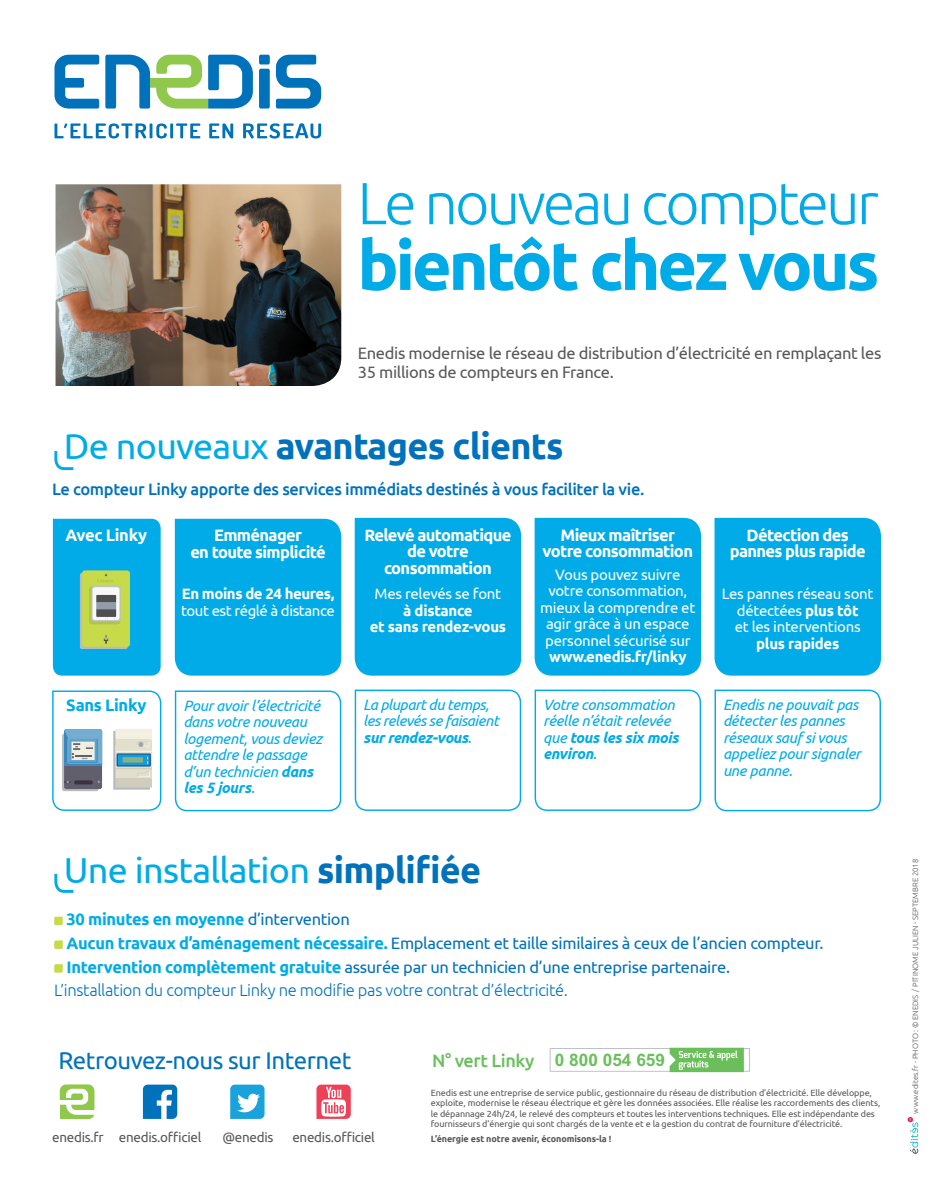
<style>
.page{position:relative;width:936px;height:1191px;background:#fff}
.page>*{position:absolute;margin:0;border:0;box-sizing:border-box;transform-origin:0 0}
.t1{font:700 68.55px "Ubuntu";letter-spacing:-.05em;color:#00abe7}
.t2{font:300 59.25px "Ubuntu";letter-spacing:-.05em;color:#00abe7}
.t3{font:700 36px "Ubuntu";letter-spacing:-.02em;color:#0072bc}
.t4{font:36px "Ubuntu";letter-spacing:-.02em;color:#00abe7}
.t5{font:24px "Ubuntu";letter-spacing:-.02em;color:#0072bc}
.t6{font:500 18px "Ubuntu";letter-spacing:-.02em;color:#6abf5c}
.t7{font:700 17.25px "Arial";color:#6bbf5b}
.t8{font:16.5px "Ubuntu";letter-spacing:-.02em;color:#0072bc}
.t9{font:700 16.5px/16.5px "Ubuntu";letter-spacing:-.04em;color:#fff;text-align:center}
.t10{font:16.5px/19.5px "Ubuntu";letter-spacing:-.02em;color:#57585a}
.t11{font:500 16.5px "Ubuntu";letter-spacing:-.02em;color:#0072bc}
.t12{font:300 16.5px "Ubuntu";letter-spacing:-.02em;color:#0072bc}
.t13{font:700 16.5px "Ubuntu";letter-spacing:-.02em;color:#00abe7}
.t14{font:700 16.5px "Ubuntu";letter-spacing:-.02em;color:#fff}
.t15{font:italic 15px/16.5px "Ubuntu";letter-spacing:-.02em;color:#00abe7}
.t16{font:15px/16.5px "Ubuntu";letter-spacing:-.02em;color:#fff;text-align:center}
.t17{font:700 15px "Ubuntu";letter-spacing:-.02em;color:#fff}
.t18{font:13.35px "Ubuntu";letter-spacing:-.02em;color:#57585a}
.t19{font:9px/10.5px "Ubuntu";letter-spacing:-.01em;color:#57585a}
.t20{font:700 9px "Ubuntu";letter-spacing:-.01em;color:#57585a}
.t21{font:300 7.65px "Ubuntu";color:#57585a}
.s1{font-weight:400;color:#00abe7}
.s2{font-weight:700}
.s3{font-weight:700;color:#0072bc}
.s4{font-weight:400;color:#0072bc}
.s5{font-weight:700;color:#00abe7}
</style>
<div class="page">
<svg style="left:54px;top:55px;width:45px;height:54px"></svg>
<svg style="left:276px;top:55px;width:45px;height:54px"></svg>
<svg style="left:105px;top:55px;width:148px;height:54px"></svg>
<svg style="left:259px;top:55px;width:11px;height:54px"></svg>
<svg style="left:209px;top:123px;width:24px;height:15px"></svg>
<svg style="left:54px;top:123px;width:146px;height:15px"></svg>
<svg style="left:243px;top:123px;width:78px;height:16px"></svg>
<svg style="left:143px;top:1084px;width:34px;height:35px"></svg>
<svg style="left:60px;top:1084px;width:34px;height:35px"></svg>
<svg style="left:230px;top:1084px;width:34px;height:35px"></svg>
<svg style="left:316px;top:1084px;width:35px;height:35px"></svg>
<svg style="left:907px;top:1117px;width:11px;height:36px"></svg>
<svg style="left:174px;top:690px;width:168px;height:122px"></svg>
<svg style="left:354px;top:689px;width:168px;height:122px"></svg>
<svg style="left:714px;top:689px;width:167px;height:123px"></svg>
<svg style="left:534px;top:689px;width:167px;height:122px"></svg>
<svg style="left:52px;top:690px;width:110px;height:121px"></svg>
<div style="left:175px;top:519px;width:166px;height:156px;background:#00abe7"></div>
<div style="left:355px;top:518px;width:166px;height:157px;background:#00abe7"></div>
<div style="left:714px;top:518px;width:166px;height:157px;background:#00abe7"></div>
<div style="left:534px;top:518px;width:167px;height:157px;background:#00abe7"></div>
<svg style="left:53px;top:519px;width:108px;height:156px;background:#2eb2ca"></svg>
<svg style="left:54px;top:451px;width:20px;height:20px"></svg>
<svg style="left:54px;top:873px;width:20px;height:20px"></svg>
<svg style="left:54px;top:916px;width:9px;height:9px"></svg>
<svg style="left:54px;top:940px;width:9px;height:9px"></svg>
<svg style="left:54px;top:964px;width:9px;height:8px"></svg>
<img style="left:56px;top:184px;width:285px;height:202px">
<svg style="left:549px;top:1047px;width:201px;height:25px"></svg>
<p class="t2" style="left:357px;top:167px;width:523px">Le nouveau compteur</p>
<p class="t1" style="left:357px;top:224px;width:523px">bientôt chez vous</p>
<p class="t10" style="left:358px;top:342px;width:525px">Enedis modernise le réseau de distribution d’électricité en remplaçant les<br>35 millions de compteurs en France.</p>
<p class="t3" style="left:64px;top:424px;width:501px"><span class="s1">De nouveaux</span> avantages clients</p>
<p class="t11" style="left:52px;top:479px;width:594px">Le compteur Linky apporte des services immédiats destinés à vous faciliter la vie.</p>
<p class="t14" style="left:65px;top:524px;width:83px">Avec Linky</p>
<p class="t9" style="left:190px;top:527px;width:137px">Emménager<br>en toute simplicité</p>
<p class="t9" style="left:364px;top:526px;width:148px">Relevé automatique de votre consommation</p>
<p class="t9" style="left:746px;top:526px;width:104px">Détection des</p>
<p class="t9" style="left:542px;top:526px;width:152px">Mieux maîtriser votre consommation</p>
<p class="t9" style="left:729px;top:542px;width:138px">pannes plus rapide</p>
<p class="t16" style="left:540px;top:566px;width:156px">Vous pouvez suivre votre consommation, mieux la comprendre et agir grâce à un espace personnel sécurisé sur <span class="s2">www.enedis.fr/linky</span></p>
<p class="t16" style="left:181px;top:585px;width:155px;text-align:left"><span class="s2">En moins de 24 heures, </span>tout est réglé à distance</p>
<p class="t16" style="left:374px;top:585px;width:128px">Mes relevés se font <span class="s2">à distance</span></p>
<p class="t17" style="left:370px;top:618px;width:138px">et sans rendez-vous</p>
<p class="t16" style="left:721px;top:585px;width:153px">Les pannes réseau sont détectées <span class="s2">plus tôt<br></span>et les interventions <span class="s2">plus rapides</span></p>
<p class="t13" style="left:66px;top:695px;width:82px">Sans Linky</p>
<p class="t15" style="left:183px;top:696px;width:140px">Pour avoir l’électricité dans votre nouveau logement, vous deviez attendre le passage d’un technicien <span class="s2">dans les 5 jours</span>.</p>
<p class="t15" style="left:363px;top:695px;width:127px">La plupart du temps,</p>
<p class="t15" style="left:363px;top:712px;width:137px">les relevés se faisaient <span class="s2">sur rendez-vous</span>.</p>
<p class="t4" style="left:64px;top:848px;width:419px">Une installation <span class="s3">simplifiée</span></p>
<p class="t15" style="left:543px;top:695px;width:137px">Votre consommation réelle n’était relevée que <span class="s2">tous les six mois environ</span>.</p>
<p class="t15" style="left:723px;top:695px;width:139px">Enedis ne pouvait pas détecter les pannes réseaux sauf si vous appeliez pour signaler une panne.</p>
<p class="t13" style="left:66px;top:909px;width:285px">30 minutes en moyenne <span class="s4">d’intervention</span></p>
<p class="t8" style="left:66px;top:933px;width:758px"><span class="s5">Aucun travaux d’aménagement nécessaire.</span> Emplacement et taille similaires à ceux de l’ancien compteur.</p>
<p class="t8" style="left:66px;top:956px;width:665px"><span class="s5">Intervention complètement gratuite</span> assurée par un technicien d’une entreprise partenaire.</p>
<p class="t12" style="left:54px;top:980px;width:515px">L’installation du compteur Linky ne modifie pas votre contrat d’électricité.</p>
<p class="t5" style="left:58px;top:1050px;width:294px">Retrouvez-nous sur Internet</p>
<p class="t18" style="left:52px;top:1132px;width:151px">enedis.fr enedis.officiel</p>
<p class="t18" style="left:222px;top:1132px;width:53px">@enedis</p>
<p class="t18" style="left:292px;top:1132px;width:84px">enedis.officiel</p>
<p class="t6" style="left:432px;top:1048px;width:104px">N° vert Linky</p>
<p class="t7" style="left:555px;top:1048px;width:112px">0 800 054 659</p>
<p class="t19" style="left:431px;top:1087px;width:451px">Enedis est une entreprise de service public, gestionnaire du réseau de distribution d’électricité. Elle développe, exploite, modernise le réseau électrique et gère les données associées. Elle réalise les raccordements des clients, le dépannage 24h/24, le relevé des compteurs et toutes les interventions techniques. Elle est indépendante des fournisseurs d’énergie qui sont chargés de la vente et e la gestion du contrat de fourniture d’électricité.</p>
<p class="t20" style="left:431px;top:1133px;width:182px">L’énergie est notre avenir, économisons-la !</p>
<p class="t21" style="left:910px;top:1113px;width:256px;rotate:-90deg">www.edites.fr - PHOTO : © ENEDIS / PITINOME JULIEN - SEPTEMBRE 2018</p>
</div>
